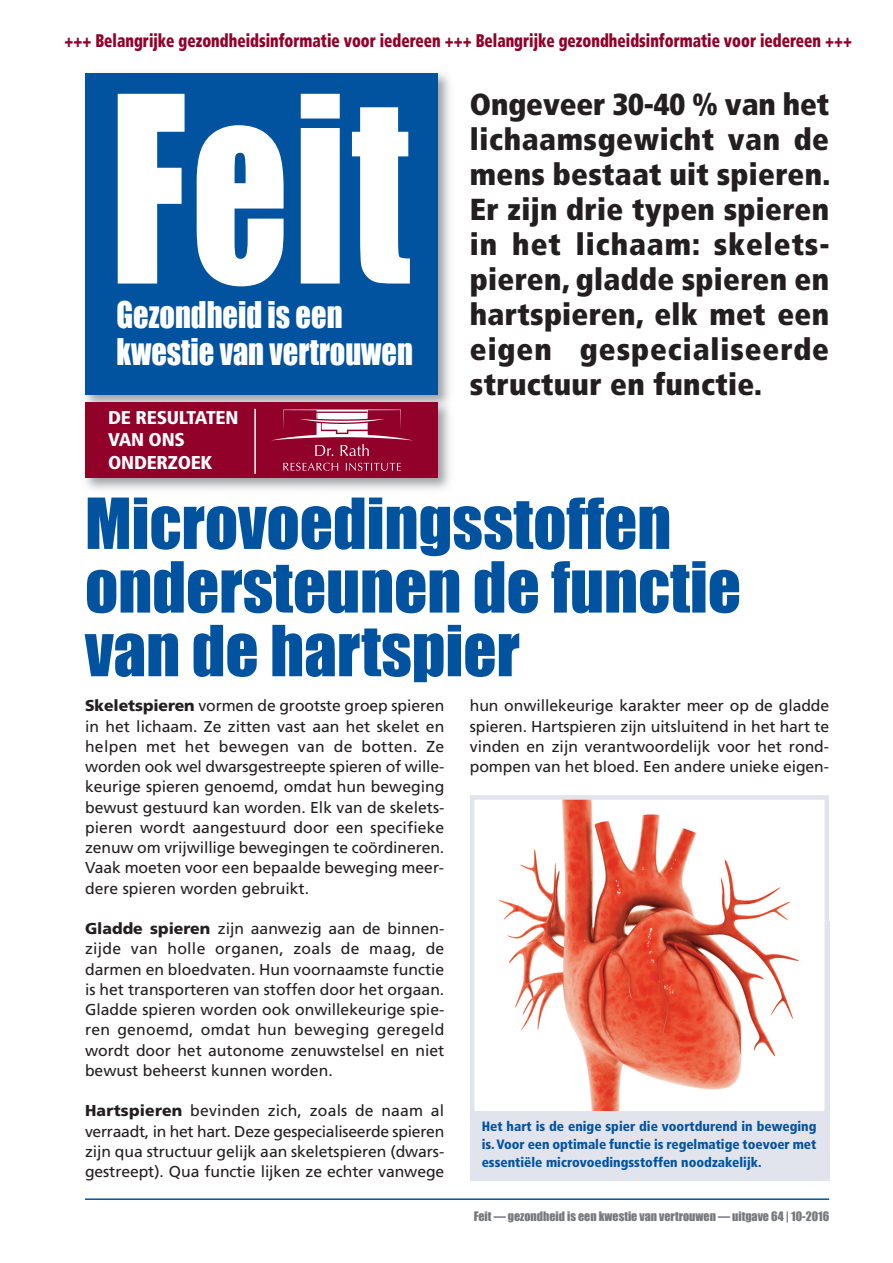
<style>
.page{position:relative;width:893px;height:1263px;background:#fff}
.page>*{position:absolute;margin:0;border:0;box-sizing:border-box;transform-origin:0 0}
.t1{font:240px "Impact";color:#fff;scale:.8 1}
.t2{font:64.95px/63.6px "Impact";color:#0153a0}
.t3{font:33.75px/37.5px "Impact";color:#fff;scale:.9 1}
.t4{font:900 condensed 30.45px/35px "Frutiger LT";letter-spacing:.01em;color:#231f20;text-align:justify}
.t5{font:900 condensed 18.6px/22.5px "Frutiger LT";letter-spacing:-.015em;color:#fff;scale:1.05 1}
.t6{font:900 condensed 18.3px "Frutiger LT";color:#91012a;scale:.82 1}
.t7{font:15.75px/20.2px "Frutiger LT";color:#231f20;text-align:justify}
.t8{font:900 condensed 13.5px/18px "Frutiger LT";color:#0153a0;text-align:justify}
.t9{font:12px "Impact";color:#76787b}
.s1{font-weight:900}
</style>
<div class="page">
<img style="left:85px;top:73px;width:365px;height:417px">
<div style="left:85px;top:74px;width:353px;height:321px;background:#0153a0"></div>
<div style="left:85px;top:402px;width:353px;height:76px;background:#91012a"></div>
<svg style="left:283px;top:463px;width:55px;height:8px"></svg>
<svg style="left:346px;top:463px;width:55px;height:8px"></svg>
<svg style="left:271px;top:409px;width:142px;height:47px"></svg>
<img style="left:317px;top:413px;width:50px;height:6px">
<img style="left:322px;top:423px;width:46px;height:10px">
<hr style="left:254px;top:409px;width:2px;height:65px;background:#fff">
<div style="left:470px;top:921px;width:359px;height:260px;background:#e1e4ed"></div>
<img style="left:475px;top:800px;width:349px;height:310px">
<div style="left:470px;top:795px;width:359px;height:320px;border:4px solid #e1e4ed"></div>
<hr style="left:85px;top:1198px;width:744px;height:2px;background:#0153a0">
<p class="t6" style="left:65px;top:33px;width:962px">+++ Belangrijke gezondheidsinformatie voor iedereen +++ Belangrijke gezondheidsinformatie voor iedereen +++</p>
<h1 class="t1" style="left:110px;top:42px;width:377px">Feit</h1>
<h3 class="t3" style="left:117px;top:296px;width:331px">Gezondheid is een kwestie van vertrouwen</h3>
<h3 class="t4" style="left:470px;top:89px;width:362px">Ongeveer 30-40 % van het lichaamsgewicht van de mens bestaat uit spieren.<br>Er zijn drie typen spieren in het lichaam: skelets&shy;pieren, gladde spieren en hartspieren, elk met een eigen gespecialiseerde structuur en functie.</h3>
<p class="t5" style="left:108px;top:407px;width:125px">DE RESULTATEN<br>VAN ONS<br>ONDERZOEK</p>
<h2 class="t2" style="left:85px;top:491px;width:657px">Microvoedingsstoffen ondersteunen de functie van de hartspier</h2>
<p class="t7" style="left:85px;top:697px;width:361px"><span class="s1">Skeletspieren</span> vormen de grootste groep spieren in het lichaam. Ze zitten vast aan het skelet en helpen met het bewegen van de botten. Ze worden ook wel dwarsgestreepte spieren of wille&shy;keurige spieren genoemd, omdat hun beweging bewust gestuurd kan worden. Elk van de skelets&shy;pieren wordt aangestuurd door een specifieke zenuw om vrijwillige bewegingen te coördineren.<br>Vaak moeten voor een bepaalde beweging meer&shy;dere spieren worden gebruikt.</p>
<p class="t7" style="left:85px;top:920px;width:361px"><span class="s1">Gladde spieren</span> zijn aanwezig aan de binnen&shy;zijde van holle organen, zoals de maag, de darmen en bloedvaten. Hun voornaamste functie is het transporteren van stoffen door het orgaan.<br>Gladde spieren worden ook onwillekeurige spie&shy;ren genoemd, omdat hun beweging geregeld wordt door het autonome zenuwstelsel en niet bewust beheerst kunnen worden.</p>
<p class="t7" style="left:85px;top:1102px;width:361px"><span class="s1">Hartspieren</span> bevinden zich, zoals de naam al verraadt, in het hart. Deze gespecialiseerde spieren zijn qua structuur gelijk aan skeletspieren (dwars&shy;gestreept). Qua functie lijken ze echter vanwege</p>
<p class="t7" style="left:470px;top:697px;width:361px">hun onwillekeurige karakter meer op de gladde spieren. Hartspieren zijn uitsluitend in het hart te vinden en zijn verantwoordelijk voor het rond&shy;pompen van het bloed. Een andere unieke eigen-</p>
<p class="t8" style="left:482px;top:1118px;width:336px">Het hart is de enige spier die voortdurend in beweging is.Voor een optimale functie is regelmatige toevoer met essentiële microvoedingsstoffen noodzakelijk.</p>
<p class="t9" style="left:474px;top:1209px;width:357px">Feit — gezondheid is een kwestie van vertrouwen — uitgave 64 | 10-2016</p>
</div>
